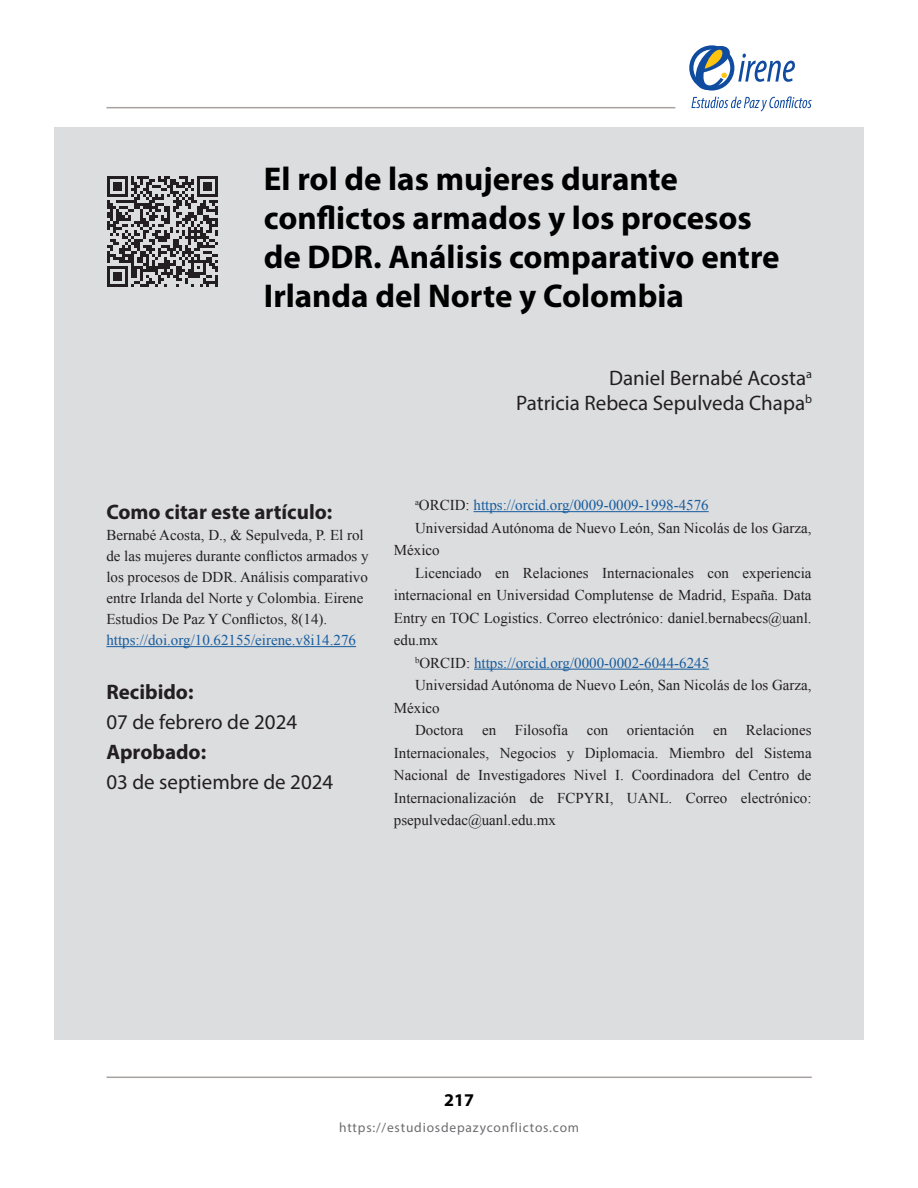
<style>
.page{position:relative;width:918px;height:1188px;background:#fff}
.page>*{position:absolute;margin:0;border:0;box-sizing:border-box;transform-origin:0 0}
.Título_Artículo_V2{font:700 33px/39px "Myriad Pro";color:#000}
.Subtítulo_Resumen_Anstract{font:21px "Myriad Pro";color:#231f20}
.Subtítulo_Resumen_Anstract-2{font:700 21px "Myriad Pro";color:#231f20}
.t1{font:700 18px "Myriad Pro";color:#000}
.Texto{font:15px/22.5px "Times New Roman";color:#231f20}
.Texto_Cómo_Citar{font:15px/21px "Times New Roman";color:#231f20}
.Texto-2{font:15px "Times New Roman";color:#175d9e}
.Texto_Cómo_Citar-2{font:15px "Times New Roman";color:#175d9e}
.t2{font:13.5px "Myriad Pro";letter-spacing:.06em;color:#6c6d70}
.s1{color:#231f20}
</style>
<div class="page">
<hr style="left:107px;top:107px;width:568px;height:1px;background:#a7a2a0">
<hr style="left:107px;top:1077px;width:705px;height:1px;background:#a7a2a0">
<svg style="left:689px;top:45px;width:123px;height:67px"></svg>
<div style="left:54px;top:128px;width:810px;height:912px;background:#dcdddf"></div>
<hr style="left:474px;top:511px;width:235px;height:1px;background:#175d9e">
<hr style="left:474px;top:669px;width:235px;height:1px;background:#175d9e">
<hr style="left:106px;top:646px;width:250px;height:1px;background:#175d9e">
<svg style="left:107px;top:176px;width:111px;height:111px"></svg>
<p class="Título_Artículo_V2" style="left:264px;top:158px;width:517px">El rol de las mujeres durante conflictos armados y los procesos de DDR. Análisis comparativo entre<br>Irlanda del Norte y Colombia</p>
<p class="Subtítulo_Resumen_Anstract" style="left:609px;top:365px;width:204px">Daniel Bernabé Acosta<sup>a</sup></p>
<p class="Subtítulo_Resumen_Anstract" style="left:516px;top:390px;width:298px">Patricia Rebeca Sepulveda Chapa<sup>b</sup></p>
<p class="Subtítulo_Resumen_Anstract-2" style="left:106px;top:498px;width:228px">Como citar este artículo:</p>
<p class="Texto_Cómo_Citar" style="left:106px;top:524px;width:264px">Bernabé Acosta, D., &amp; Sepulveda, P. El rol de las mujeres durante conflictos armados y los procesos de DDR. Análisis comparativo entre Irlanda del Norte y Colombia. Eirene Estudios De Paz Y Conflictos, 8(14).</p>
<p class="Texto_Cómo_Citar-2" style="left:106px;top:630px;width:251px">https://doi.org/10.62155/eirene.v8i14.276</p>
<p class="Subtítulo_Resumen_Anstract-2" style="left:106px;top:678px;width:89px">Recibido:</p>
<p class="Subtítulo_Resumen_Anstract" style="left:106px;top:709px;width:192px">07 de febrero de 2024</p>
<p class="Subtítulo_Resumen_Anstract-2" style="left:106px;top:738px;width:101px">Aprobado:</p>
<p class="Subtítulo_Resumen_Anstract" style="left:106px;top:769px;width:228px">03 de septiembre de 2024</p>
<p class="Texto-2" style="left:415px;top:495px;width:295px"><sup>a</sup><span class="s1">ORCID:</span> https://orcid.org/0009-0009-1998-4576</p>
<p class="Texto" style="left:394px;top:516px;width:419px;text-indent:21px">Universidad Autónoma de Nuevo León, San Nicolás de los Garza,<br>México</p>
<p class="Texto" style="left:394px;top:561px;width:419px;text-align:justify;text-indent:21px">Licenciado en Relaciones Internacionales con experiencia internacional en Universidad Complutense de Madrid, España. Data Entry en TOC Logistics. Correo electrónico: daniel.bernabecs@uanl. edu.mx</p>
<p class="Texto-2" style="left:415px;top:652px;width:296px"><sup>b</sup><span class="s1">ORCID:</span> https://orcid.org/0000-0002-6044-6245</p>
<p class="Texto" style="left:394px;top:674px;width:419px;text-indent:21px">Universidad Autónoma de Nuevo León, San Nicolás de los Garza,<br>México</p>
<p class="Texto" style="left:394px;top:719px;width:419px;text-align:justify;text-indent:21px">Doctora en Filosofía con orientación en Relaciones Internacionales, Negocios y Diplomacia. Miembro del Sistema Nacional de Investigadores Nivel I. Coordinadora del Centro de Internacionalización de FCPYRI, UANL. Correo electrónico: psepulvedac@uanl.edu.mx</p>
<p class="t1" style="left:444px;top:1088px;width:31px">217</p>
<p class="t2" style="left:339px;top:1119px;width:242px">https://estudiosdepazyconflictos.com</p>
</div>
